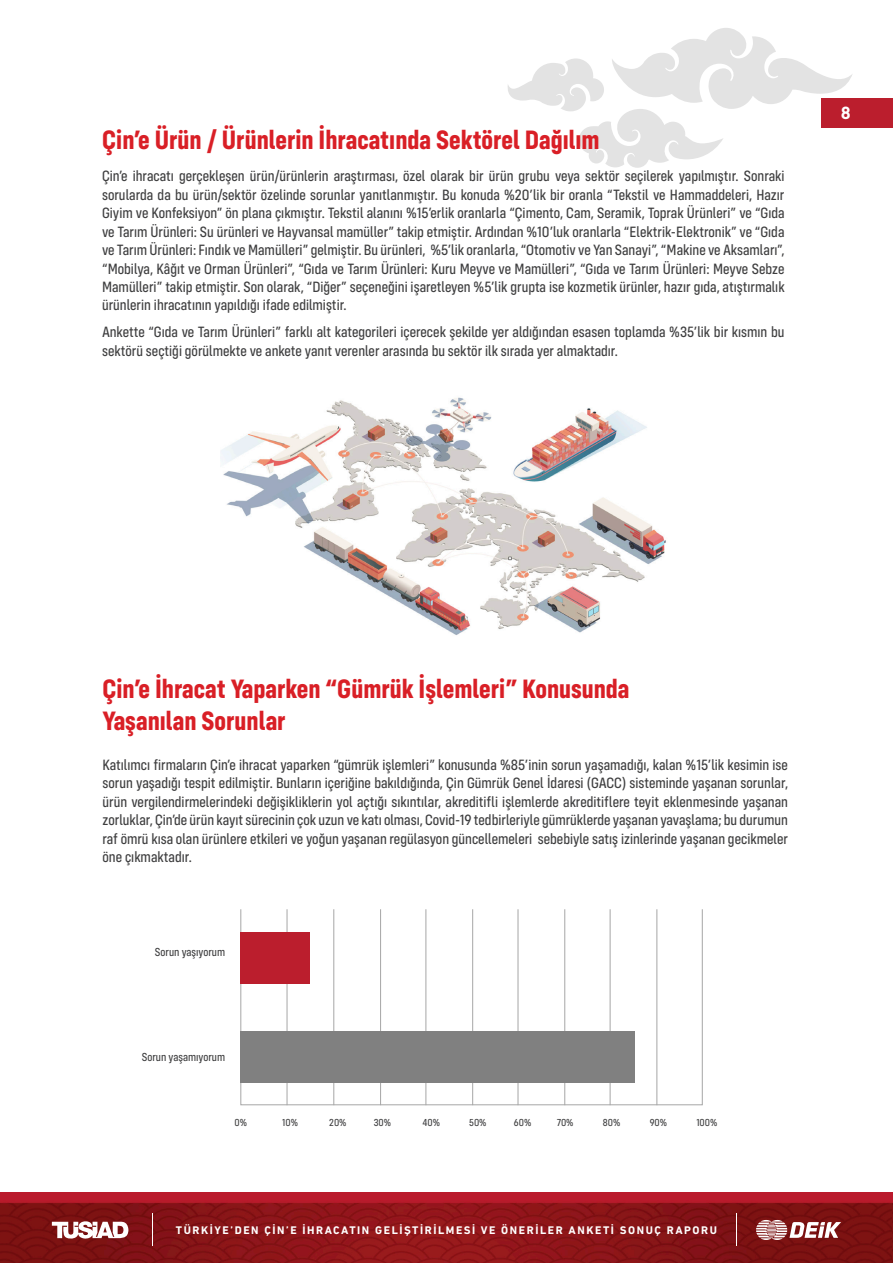
<style>
.page{position:relative;width:893px;height:1263px;background:#fff}
.page>*{position:absolute;margin:0;border:0;box-sizing:border-box;transform-origin:0 0}
.t1{font:700 27.45px "Config Condensed";color:#d91f26}
.t2{font:700 18px "DIN Next CYR";color:#fff}
.t3{font:15.45px/18.5px "Config Condensed Text";color:#3e3e3f;text-align:justify}
.t4{font:12px "Config Condensed Text";color:#3e3e3f}
.t5{font:700 11.25px "DIN Next CYR";letter-spacing:.14em;color:#fff}
.t6{font:10.5px "Config Condensed Text";color:#3e3e3f}
</style>
<div class="page">
<div style="left:821px;top:98px;width:72px;height:30px;background:#bb1e2d"></div>
<img style="left:0;top:1192px;width:893px;height:71px">
<svg style="left:52px;top:1220px;width:76px;height:20px"></svg>
<svg style="left:756px;top:1220px;width:85px;height:20px"></svg>
<hr style="left:152px;top:1214px;width:1px;height:32px;background:#fff">
<hr style="left:736px;top:1214px;width:1px;height:32px;background:#fff">
<svg style="left:507px;top:28px;width:345px;height:140px"></svg>
<div style="left:240px;top:909px;width:463px;height:196px;border:1px solid #a6a6a6"></div>
<hr style="left:287px;top:909px;width:1px;height:196px;background:#a6a6a6">
<hr style="left:333px;top:909px;width:1px;height:196px;background:#a6a6a6">
<hr style="left:380px;top:909px;width:1px;height:196px;background:#a6a6a6">
<hr style="left:426px;top:909px;width:1px;height:196px;background:#a6a6a6">
<hr style="left:472px;top:909px;width:1px;height:196px;background:#a6a6a6">
<hr style="left:518px;top:909px;width:1px;height:196px;background:#a6a6a6">
<hr style="left:656px;top:909px;width:1px;height:196px;background:#a6a6a6">
<hr style="left:610px;top:909px;width:1px;height:196px;background:#a6a6a6">
<hr style="left:564px;top:909px;width:1px;height:196px;background:#a6a6a6">
<div style="left:240px;top:932px;width:70px;height:52px;background:#bb1e2d"></div>
<div style="left:240px;top:1031px;width:394px;height:51px;background:#808080"></div>
<img style="left:221px;top:397px;width:445px;height:238px">
<p class="t1" style="left:102px;top:124px;width:499px">Çin’e Ürün / Ürünlerin İhracatında Sektörel Dağılım</p>
<p class="t3" style="left:102px;top:167px;width:684px">Çin’e ihracatı gerçekleşen ürün/ürünlerin araştırması, özel olarak bir ürün grubu veya sektör seçilerek yapılmıştır. Sonraki sorularda da bu ürün/sektör özelinde sorunlar yanıtlanmıştır. Bu konuda %20’lik bir oranla “Tekstil ve Hammaddeleri, Hazır Giyim ve Konfeksiyon” ön plana çıkmıştır. Tekstil alanını %15’erlik oranlarla “Çimento, Cam, Seramik, Toprak Ürünleri” ve “Gıda ve Tarım Ürünleri: Su ürünleri ve Hayvansal mamüller” takip etmiştir. Ardından %10’luk oranlarla “Elektrik-Elektronik” ve “Gıda ve Tarım Ürünleri: Fındık ve Mamülleri” gelmiştir. Bu ürünleri, %5’lik oranlarla, “Otomotiv ve Yan Sanayi”, “Makine ve Aksamları”, “Mobilya, Kâğıt ve Orman Ürünleri”, “Gıda ve Tarım Ürünleri: Kuru Meyve ve Mamülleri”, “Gıda ve Tarım Ürünleri: Meyve Sebze Mamülleri” takip etmiştir. Son olarak, “Diğer” seçeneğini işaretleyen %5’lik grupta ise kozmetik ürünler, hazır gıda, atıştırmalık ürünlerin ihracatının yapıldığı ifade edilmiştir.</p>
<p class="t3" style="left:102px;top:323px;width:684px">Ankette “Gıda ve Tarım Ürünleri” farklı alt kategorileri içerecek şekilde yer aldığından esasen toplamda %35’lik bir kısmın bu sektörü seçtiği görülmekte ve ankete yanıt verenler arasında bu sektör ilk sırada yer almaktadır.</p>
<p class="t2" style="left:841px;top:102px;width:12px">8</p>
<p class="t1" style="left:103px;top:673px;width:528px">Çin’e İhracat Yaparken “Gümrük İşlemleri” Konusunda</p>
<p class="t1" style="left:103px;top:704px;width:185px">Yaşanılan Sorunlar</p>
<p class="t3" style="left:103px;top:755px;width:687px">Katılımcı firmaların Çin’e ihracat yaparken “gümrük işlemleri” konusunda %85’inin sorun yaşamadığı, kalan %15’lik kesimin ise sorun yaşadığı tespit edilmiştir. Bunların içeriğine bakıldığında, Çin Gümrük Genel İdaresi (GACC) sisteminde yaşanan sorunlar, ürün vergilendirmelerindeki değişikliklerin yol açtığı sıkıntılar, akreditifli işlemlerde akreditiflere teyit eklenmesinde yaşanan zorluklar, Çin’de ürün kayıt sürecinin çok uzun ve katı olması, Covid-19 tedbirleriyle gümrüklerde yaşanan yavaşlama; bu durumun raf ömrü kısa olan ürünlere etkileri ve yoğun yaşanan regülasyon güncellemeleri sebebiyle satış izinlerinde yaşanan gecikmeler öne çıkmaktadır.</p>
<p class="t4" style="left:155px;top:945px;width:72px">Sorun yaşıyorum</p>
<p class="t4" style="left:142px;top:1050px;width:85px">Sorun yaşamıyorum</p>
<p class="t6" style="left:235px;top:1117px;width:14px">0%</p>
<p class="t6" style="left:282px;top:1117px;width:17px">10%</p>
<p class="t6" style="left:329px;top:1117px;width:19px">20%</p>
<p class="t6" style="left:374px;top:1117px;width:19px">30%</p>
<p class="t6" style="left:422px;top:1117px;width:19px">40%</p>
<p class="t6" style="left:469px;top:1117px;width:19px">50%</p>
<p class="t6" style="left:514px;top:1117px;width:19px">60%</p>
<p class="t6" style="left:557px;top:1117px;width:18px">70%</p>
<p class="t6" style="left:603px;top:1117px;width:19px">80%</p>
<p class="t6" style="left:650px;top:1117px;width:19px">90%</p>
<p class="t6" style="left:696px;top:1117px;width:23px">100%</p>
<p class="t5" style="left:176px;top:1224px;width:543px">TÜRKİYE’DEN ÇİN’E İHRACATIN GELİŞTİRİLMESİ VE ÖNERİLER ANKETİ SONUÇ RAPORU</p>
</div>
